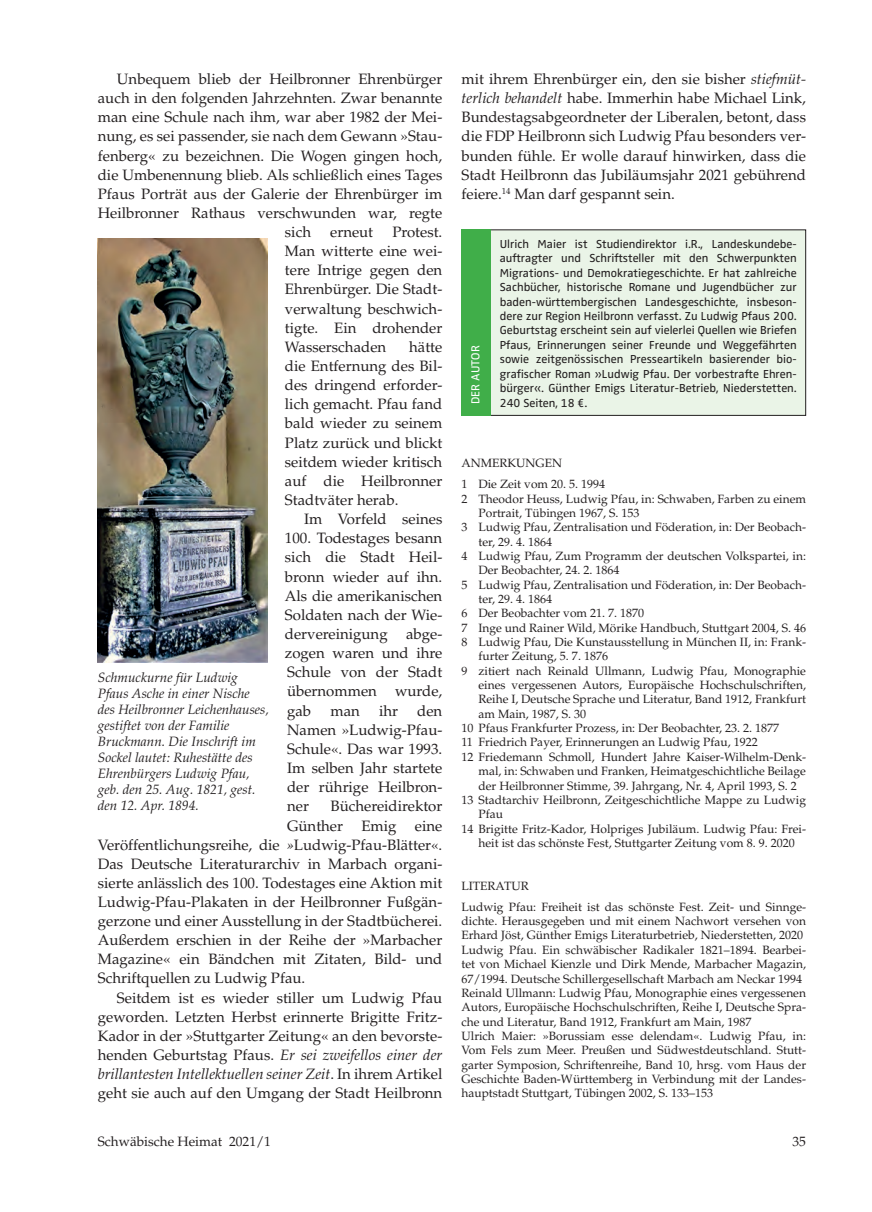
<style>
.page{position:relative;width:872px;height:1212px;background:#fff}
.page>*{position:absolute;margin:0;border:0;box-sizing:border-box;transform-origin:0 0}
._2sp_Grundschrift_10{font:15px/19.2px "Palatino";color:#231f20;text-align:justify}
._2sp_BIU_9pt_Palatin{font:italic 13.5px/15.9px "Palatino";color:#231f20}
.t1{font:13.5px "Palatino";color:#231f20}
._2sp_Anmerkungen_8_p{font:12px/14.4px "Palatino";color:#231f20}
._2sp_Literatur_8_pt{font:12px/14.4px "Palatino";color:#231f20;text-align:justify}
._2sp_Grundschrift_10-2{font:12px/14.4px "Zwo OT";color:#231f20;text-align:justify}
._2sp_Anmerkungen_Tit{font:12px "Palatino";color:#231f20}
._2sp_Grundschrift_10-3{font:12px "Zwo OT";letter-spacing:.01em;color:#fff}
.s1{font-style:italic}
</style>
<div class="page">
<div style="left:462px;top:230px;width:343px;height:185px;background:#eaf4e7"></div>
<div style="left:461px;top:229px;width:345px;height:187px;border:1px solid #231f20"></div>
<div style="left:461px;top:229px;width:30px;height:187px;background:#40ae49"></div>
<img style="left:98px;top:239px;width:170px;height:424px">
<p class="_2sp_Grundschrift_10" style="left:117px;top:70px;width:327px">Unbequem blieb der Heilbronner Ehrenbürger</p>
<p class="_2sp_Grundschrift_10" style="left:98px;top:89px;width:346px">auch in den folgenden Jahrzehnten. Zwar benannte</p>
<p class="_2sp_Grundschrift_10" style="left:98px;top:108px;width:346px">man eine Schule nach ihm, war aber 1982 der Mei-</p>
<p class="_2sp_Grundschrift_10" style="left:98px;top:127px;width:346px">nung, es sei passender, sie nach dem Gewann »Stau-</p>
<p class="_2sp_Grundschrift_10" style="left:98px;top:146px;width:346px">fenberg« zu bezeichnen. Die Wogen gingen hoch,</p>
<p class="_2sp_Grundschrift_10" style="left:98px;top:165px;width:346px">die Umbenennung blieb. Als schließlich eines Tages</p>
<p class="_2sp_Grundschrift_10" style="left:98px;top:184px;width:346px">Pfaus Porträt aus der Galerie der Ehrenbürger im</p>
<p class="_2sp_Grundschrift_10" style="left:98px;top:204px;width:346px">Heilbronner Rathaus verschwunden war, regte</p>
<p class="_2sp_Grundschrift_10" style="left:285px;top:223px;width:28px">sich</p>
<p class="_2sp_Grundschrift_10" style="left:330px;top:223px;width:44px">erneut</p>
<p class="_2sp_Grundschrift_10" style="left:285px;top:223px;width:159px;text-indent:107px">Protest.<br>Man witterte eine wei&shy;tere Intrige gegen den Ehrenbürger. Die Stadt&shy;verwaltung beschwich&shy;tigte. Ein drohender Wasserschaden</p>
<p class="_2sp_Grundschrift_10" style="left:285px;top:337px;width:159px;text-indent:124px">hätte die Entfernung des Bil&shy;des dringend erforder&shy;lich gemacht. Pfau fand bald wieder zu seinem Platz zurück und blickt seitdem wieder kritisch auf die Heilbronner Stadtväter herab.</p>
<p class="_2sp_Grundschrift_10" style="left:285px;top:510px;width:159px;text-indent:19px">Im Vorfeld seines 100. Todestages besann sich die Stadt Heil&shy;bronn wieder auf ihn.<br>Als die amerikanischen Soldaten nach der Wie&shy;dervereinigung abge&shy;zogen waren und ihre Schule von der Stadt übernommen wurde, gab</p>
<p class="_2sp_BIU_9pt_Palatin" style="left:98px;top:670px;width:172px">Schmuckurne für Ludwig<br>Pfaus Asche in einer Nische des Heilbronner Leichenhauses, gestiftet von der Familie<br>Bruckmann. Die Inschrift im<br>Sockel lautet: Ruhestätte des<br>Ehrenbürgers Ludwig Pfau, geb. den 25. Aug. 1821, gest. den 12. Apr. 1894.</p>
<p class="_2sp_Grundschrift_10" style="left:287px;top:701px;width:157px;text-indent:130px">den Namen »Ludwig-Pfau-Schule«. Das war 1993.<br>Im selben Jahr startete der rührige Heilbron&shy;ner</p>
<p class="_2sp_Grundschrift_10" style="left:330px;top:701px;width:31px">man</p>
<p class="_2sp_Grundschrift_10" style="left:379px;top:701px;width:21px">ihr</p>
<p class="_2sp_Grundschrift_10" style="left:331px;top:797px;width:113px">Büchereidirektor</p>
<p class="_2sp_Grundschrift_10" style="left:287px;top:816px;width:157px">Günther Emig eine</p>
<p class="_2sp_Grundschrift_10" style="left:98px;top:835px;width:346px">Veröffentlichungsreihe, die <span class="s1">»</span>Ludwig-Pfau-Blätter«.</p>
<p class="_2sp_Grundschrift_10" style="left:98px;top:854px;width:346px">Das Deutsche Literaturarchiv in Marbach organi-</p>
<p class="_2sp_Grundschrift_10" style="left:98px;top:873px;width:346px">sierte anlässlich des 100. Todestages eine Aktion mit</p>
<p class="_2sp_Grundschrift_10" style="left:98px;top:892px;width:346px">Ludwig-Pfau-Plakaten in der Heilbronner Fußgän-</p>
<p class="_2sp_Grundschrift_10" style="left:98px;top:911px;width:346px">gerzone und einer Ausstellung in der Stadtbücherei.</p>
<p class="_2sp_Grundschrift_10" style="left:98px;top:931px;width:346px">Außerdem erschien in der Reihe der »Marbacher</p>
<p class="_2sp_Grundschrift_10" style="left:98px;top:950px;width:346px">Magazine« ein Bändchen mit Zitaten, Bild- und</p>
<p class="_2sp_Grundschrift_10" style="left:98px;top:969px;width:209px">Schriftquellen zu Ludwig Pfau.</p>
<p class="_2sp_Grundschrift_10" style="left:98px;top:988px;width:346px;text-indent:19px">Seitdem ist es wieder stiller um Ludwig Pfau geworden. Letzten Herbst erinnerte Brigitte Fritz-Kador in der »Stuttgarter Zeitung« an den bevorste&shy;henden Geburtstag Pfaus. <span class="s1">Er sei zweifellos einer der brillantesten Intellektuellen seiner Zeit</span>. In ihrem Artikel geht sie auch auf den Umgang der Stadt Heilbronn</p>
<p class="_2sp_Grundschrift_10" style="left:461px;top:70px;width:346px">mit ihrem Ehrenbürger ein, den sie bisher <span class="s1">stiefmüt&shy;terlich behandelt</span> habe. Immerhin habe Michael Link, Bundestagsabgeordneter der Liberalen, betont, dass die FDP Heilbronn sich Ludwig Pfau besonders ver&shy;bunden fühle. Er wolle darauf hinwirken, dass die Stadt Heilbronn das Jubiläumsjahr 2021 gebührend feiere.<sup>14</sup> Man darf gespannt sein.</p>
<p class="_2sp_Grundschrift_10-2" style="left:500px;top:237px;width:298px">Ulrich Maier ist Studiendirektor i.R., Landeskundebe&shy;auftragter und Schriftsteller mit den Schwerpunkten Migrations- und Demokratiegeschichte. Er hat zahlreiche Sachbücher, historische Romane und Jugendbücher zur baden-württembergischen Landesgeschichte, insbeson&shy;dere zur Region Heilbronn verfasst. Zu Ludwig Pfaus 200.<br>Geburtstag erscheint sein auf vielerlei Quellen wie Briefen Pfaus, Erinnerungen seiner Freunde und Weggefährten sowie zeitgenössischen Presseartikeln basierender bio&shy;grafischer Roman »Ludwig Pfau. Der vorbestrafte Ehren&shy;bürger«. Günther Emigs Literatur-Betrieb, Niederstetten.</p>
<p class="_2sp_Grundschrift_10-3" style="left:468px;top:404px;width:61px;rotate:-90deg">DER AUTOR</p>
<p class="_2sp_Grundschrift_10-2" style="left:500px;top:396px;width:89px">240 Seiten, 18 €.</p>
<p class="_2sp_Anmerkungen_Tit" style="left:461px;top:456px;width:102px">ANMERKUNGEN</p>
<p class="_2sp_Anmerkungen_8_p" style="left:461px;top:477px;width:145px">1 Die Zeit vom 20. 5. 1994</p>
<p class="_2sp_Anmerkungen_8_p" style="left:478px;top:491px;width:329px;text-indent:-17px">2 Theodor Heuss, Ludwig Pfau, in: Schwaben, Farben zu einem<br>Portrait, Tübingen 1967, S. 153</p>
<p class="_2sp_Anmerkungen_8_p" style="left:478px;top:520px;width:329px;text-indent:-17px">3 Ludwig Pfau, Zentralisation und Föderation, in: Der Beobach&shy;ter, 29. 4. 1864</p>
<p class="_2sp_Anmerkungen_8_p" style="left:478px;top:549px;width:329px;text-indent:-17px">4 Ludwig Pfau, Zum Programm der deutschen Volkspartei, in:<br>Der Beobachter, 24. 2. 1864</p>
<p class="_2sp_Anmerkungen_8_p" style="left:478px;top:577px;width:329px;text-indent:-17px">5 Ludwig Pfau, Zentralisation und Föderation, in: Der Beobach&shy;ter, 29. 4. 1864</p>
<p class="_2sp_Anmerkungen_8_p" style="left:461px;top:606px;width:184px">6 Der Beobachter vom 21. 7. 1870</p>
<p class="_2sp_Anmerkungen_8_p" style="left:461px;top:621px;width:346px">7 Inge und Rainer Wild, Mörike Handbuch, Stuttgart 2004, S. 46</p>
<p class="_2sp_Anmerkungen_8_p" style="left:478px;top:635px;width:329px;text-indent:-17px">8 Ludwig Pfau, Die Kunstausstellung in München II, in: Frank&shy;furter Zeitung, 5. 7. 1876</p>
<p class="_2sp_Anmerkungen_8_p" style="left:478px;top:664px;width:329px;text-align:justify;text-indent:-17px">9 zitiert nach Reinald Ullmann, Ludwig Pfau, Monographie eines vergessenen Autors, Europäische Hochschulschriften, Reihe I, Deutsche Sprache und Literatur, Band 1912, Frankfurt am Main, 1987, S. 30</p>
<p class="_2sp_Anmerkungen_8_p" style="left:461px;top:721px;width:319px">10 Pfaus Frankfurter Prozess, in: Der Beobachter, 23. 2. 1877</p>
<p class="_2sp_Anmerkungen_8_p" style="left:461px;top:735px;width:298px">11 Friedrich Payer, Erinnerungen an Ludwig Pfau, 1922</p>
<p class="_2sp_Anmerkungen_8_p" style="left:478px;top:750px;width:329px;text-align:justify;text-indent:-17px">12 Friedemann Schmoll, Hundert Jahre Kaiser-Wilhelm-Denk&shy;mal, in: Schwaben und Franken, Heimatgeschichtliche Beilage der Heilbronner Stimme, 39. Jahrgang, Nr. 4, April 1993, S. 2</p>
<p class="_2sp_Anmerkungen_8_p" style="left:478px;top:793px;width:329px;text-indent:-17px">13 Stadtarchiv Heilbronn, Zeitgeschichtliche Mappe zu Ludwig<br>Pfau</p>
<p class="_2sp_Anmerkungen_8_p" style="left:461px;top:821px;width:346px;text-align:center">14 Brigitte Fritz-Kador, Holpriges Jubiläum. Ludwig Pfau: Frei&shy;heit ist das schönste Fest, Stuttgarter Zeitung vom 8. 9. 2020</p>
<p class="_2sp_Anmerkungen_Tit" style="left:461px;top:879px;width:69px">LITERATUR</p>
<p class="_2sp_Literatur_8_pt" style="left:461px;top:900px;width:346px">Ludwig Pfau: Freiheit ist das schönste Fest. Zeit- und Sinnge&shy;dichte. Herausgegeben und mit einem Nachwort versehen von Erhard Jöst, Günther Emigs Literaturbetrieb, Niederstetten, 2020</p>
<p class="_2sp_Literatur_8_pt" style="left:461px;top:943px;width:346px">Ludwig Pfau. Ein schwäbischer Radikaler 1821–1894. Bearbei&shy;tet von Michael Kienzle und Dirk Mende, Marbacher Magazin, 67/1994. Deutsche Schillergesellschaft Marbach am Neckar 1994</p>
<p class="_2sp_Literatur_8_pt" style="left:461px;top:986px;width:346px">Reinald Ullmann: Ludwig Pfau, Monographie eines vergessenen Autors, Europäische Hochschulschriften, Reihe I, Deutsche Spra&shy;che und Literatur, Band 1912, Frankfurt am Main, 1987</p>
<p class="_2sp_Literatur_8_pt" style="left:461px;top:1029px;width:346px">Ulrich Maier: »Borussiam esse delendam«. Ludwig Pfau, in:<br>Vom Fels zum Meer. Preußen und Südwestdeutschland. Stutt&shy;garter Symposion, Schriftenreihe, Band 10, hrsg. vom Haus der Geschichte Baden-Württemberg in Verbindung mit der Landes&shy;hauptstadt Stuttgart, Tübingen 2002, S. 133–153</p>
<p class="t1" style="left:98px;top:1133px;width:175px">Schwäbische Heimat 2021/1</p>
<p class="t1" style="left:792px;top:1133px;width:15px">35</p>
</div>
